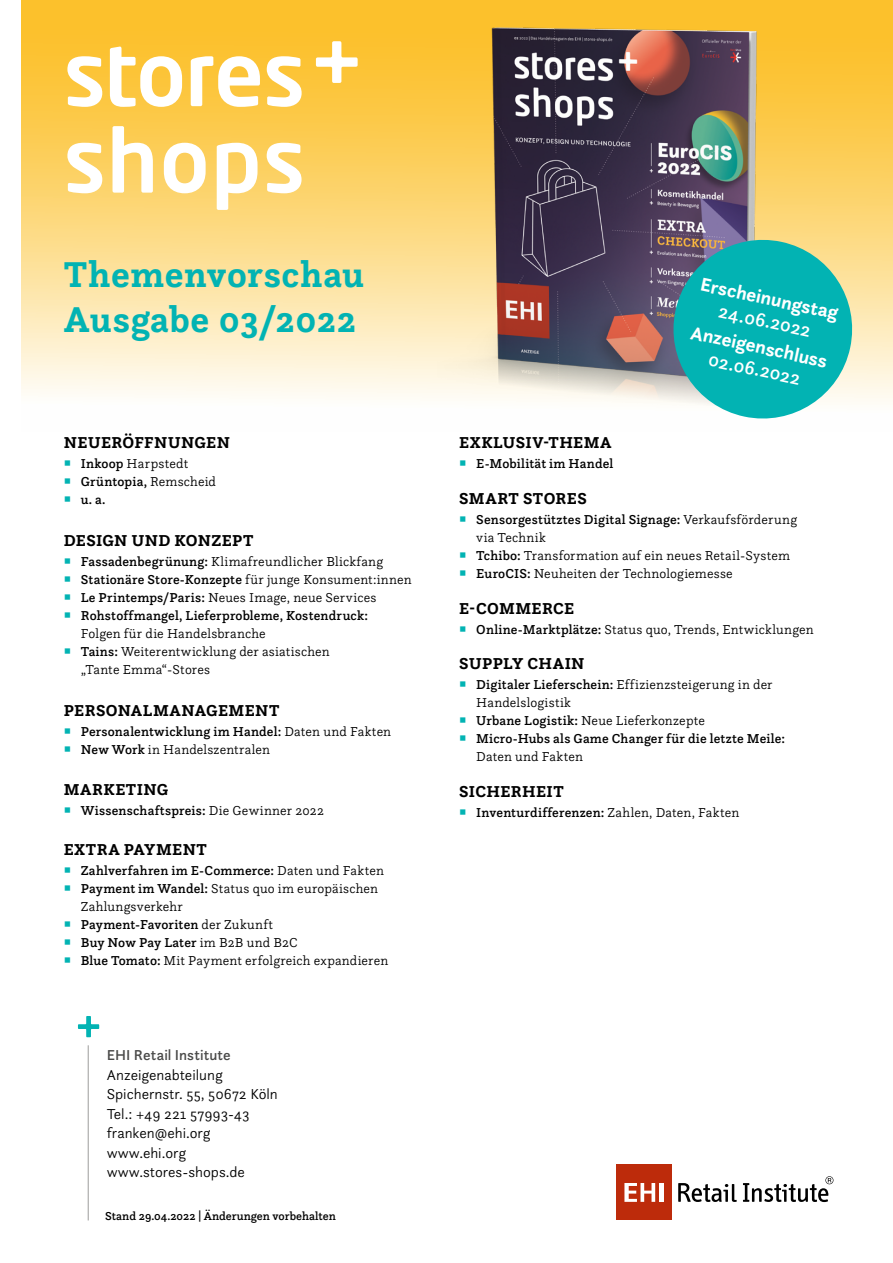
<style>
.page{position:relative;width:893px;height:1263px;background:#fff}
.page>*{position:absolute;margin:0;border:0;box-sizing:border-box;transform-origin:0 0}
.t1{font:700 37.5px/45px "Questa Slab";letter-spacing:.015em;color:#02b3b3}
.t2{font:700 19.5px "Questa Sans";color:#fff}
.t3{font:500 19.5px "Questa Sans";color:#fff}
.t4{font:700 16.5px "Questa Slab";letter-spacing:.025em;color:#000}
.t5{font:300 15px/19.5px "Questa Sans";color:#000}
.t6{font:500 15px "Questa Sans";letter-spacing:.005em;color:#4a4a49}
.t7{font:500 13.5px/18px "Questa Slab";letter-spacing:.01em;color:#000}
.t8{font:300 13.5px/18px "Questa Slab";letter-spacing:.01em;color:#000}
.t9{font:500 12px "Questa Slab";color:#000}
.s1{font-weight:300}
.s2{font-weight:500}
</style>
<div class="page">
<svg style="left:21px;top:0;width:872px;height:402px;background:#fcda83"></svg>
<img style="left:438px;top:0;width:424px;height:402px">
<div style="left:617px;top:1165px;width:55px;height:55px;background:#bd2b0b"></div>
<svg style="left:678px;top:1183px;width:59px;height:19px"></svg>
<hr style="left:659px;top:1183px;width:4px;height:19px;background:#fff">
<svg style="left:624px;top:1183px;width:31px;height:19px"></svg>
<svg style="left:743px;top:1176px;width:90px;height:26px"></svg>
<svg style="left:67px;top:56px;width:35px;height:51px"></svg>
<svg style="left:110px;top:47px;width:72px;height:60px"></svg>
<svg style="left:191px;top:56px;width:69px;height:51px"></svg>
<svg style="left:267px;top:56px;width:35px;height:51px"></svg>
<svg style="left:67px;top:143px;width:35px;height:50px"></svg>
<svg style="left:113px;top:126px;width:40px;height:67px"></svg>
<svg style="left:164px;top:143px;width:42px;height:50px"></svg>
<svg style="left:217px;top:143px;width:41px;height:67px"></svg>
<svg style="left:267px;top:143px;width:35px;height:50px"></svg>
<svg style="left:316px;top:41px;width:42px;height:42px"></svg>
<hr style="left:88px;top:1045px;width:1px;height:175px;background:#9d9d9c">
<svg style="left:78px;top:1016px;width:21px;height:21px"></svg>
<svg style="left:665px;top:232px;width:195px;height:187px;background:#41b6b1"></svg>
<h1 class="t1" style="left:64px;top:252px;width:302px">Themenvorschau<br>Ausgabe 03/2022</h1>
<p class="t4" style="left:64px;top:432px;width:168px">NEUERÖFFNUNGEN</p>
<p class="t7" style="left:81px;top:455px;width:137px">Inkoop <span class="s1">Harpstedt<br></span>Grüntopia, <span class="s1">Remscheid </span>u. a.</p>
<p class="t4" style="left:64px;top:530px;width:191px">DESIGN UND KONZEPT</p>
<p class="t7" style="left:81px;top:552px;width:332px">Fassadenbegrünung: <span class="s1">Klimafreundlicher Blickfang </span>Stationäre Store-Konzepte <span class="s1">für junge Konsument:innen </span>Le Printemps/Paris: <span class="s1">Neues Image, neue Services </span>Rohstoffmangel, Lieferprobleme, Kostendruck:</p>
<p class="t8" style="left:81px;top:624px;width:251px">Folgen für die Handelsbranche<br><span class="s2">Tains:</span> Weiterentwicklung der asiatischen „Tante Emma“-Stores</p>
<p class="t4" style="left:64px;top:699px;width:217px">PERSONALMANAGEMENT</p>
<p class="t7" style="left:81px;top:722px;width:312px">Personalentwicklung im Handel: <span class="s1">Daten und Fakten<br></span>New Work <span class="s1">in Handelszentralen</span></p>
<p class="t4" style="left:64px;top:779px;width:106px">MARKETING</p>
<p class="t7" style="left:81px;top:801px;width:245px">Wissenschaftspreis: <span class="s1">Die Gewinner 2022</span></p>
<p class="t4" style="left:64px;top:839px;width:145px">EXTRA PAYMENT</p>
<p class="t8" style="left:81px;top:861px;width:309px"><span class="s2">Zahlverfahren im E-Commerce:</span> Daten und Fakten <span class="s2">Payment im Wandel:</span> Status quo im europäischen Zahlungsverkehr<br><span class="s2">Payment-Favoriten</span> der Zukunft<br><span class="s2">Buy Now Pay Later</span> im B2B und B2C<br><span class="s2">Blue Tomato:</span> Mit Payment erfolgreich expandieren</p>
<p class="t6" style="left:107px;top:1046px;width:125px">EHI Retail Institute</p>
<p class="t5" style="left:107px;top:1065px;width:172px">Anzeigenabteilung<br>Spichernstr. 55, 50672 Köln<br>Tel.: +49 221 57993-43 franken@ehi.org www.ehi.org www.stores-shops.de</p>
<p class="t9" style="left:105px;top:1209px;width:232px">Stand 29.04.2022 | Änderungen vorbehalten</p>
<h2 class="t2" style="left:703px;top:272px;width:142px;rotate:12deg">Erscheinungstag</h2>
<h2 class="t3" style="left:721px;top:299px;width:96px;rotate:12deg">24.06.2022</h2>
<h2 class="t2" style="left:694px;top:320px;width:141px;rotate:12deg">Anzeigenschluss</h2>
<h2 class="t3" style="left:711px;top:347px;width:95px;rotate:12deg">02.06.2022</h2>
<p class="t4" style="left:459px;top:432px;width:154px">EXKLUSIV-THEMA</p>
<p class="t7" style="left:476px;top:455px;width:139px">E-Mobilität im Handel</p>
<p class="t4" style="left:459px;top:488px;width:129px">SMART STORES</p>
<p class="t8" style="left:476px;top:510px;width:322px"><span class="s2">Sensorgestütztes Digital Signage:</span> Verkaufsförderung via Technik<br><span class="s2">Tchibo:</span> Transformation auf ein neues Retail-System <span class="s2">EuroCIS:</span> Neuheiten der Technologiemesse</p>
<p class="t4" style="left:459px;top:597px;width:116px">E-COMMERCE</p>
<p class="t8" style="left:476px;top:620px;width:339px"><span class="s2">Online-Marktplätze:</span> Status quo, Trends, Entwicklungen</p>
<p class="t4" style="left:459px;top:653px;width:127px">SUPPLY CHAIN</p>
<p class="t7" style="left:476px;top:675px;width:310px">Digitaler Lieferschein: <span class="s1">Effizienzsteigerung in der Handelslogistik<br></span>Urbane Logistik: <span class="s1">Neue Lieferkonzepte<br></span>Micro-Hubs als Game Changer für die letzte Meile:</p>
<p class="t8" style="left:476px;top:747px;width:108px">Daten und Fakten</p>
<p class="t4" style="left:459px;top:781px;width:106px">SICHERHEIT</p>
<p class="t7" style="left:476px;top:803px;width:265px">Inventurdifferenzen: <span class="s1">Zahlen, Daten, Fakten</span></p>
</div>
